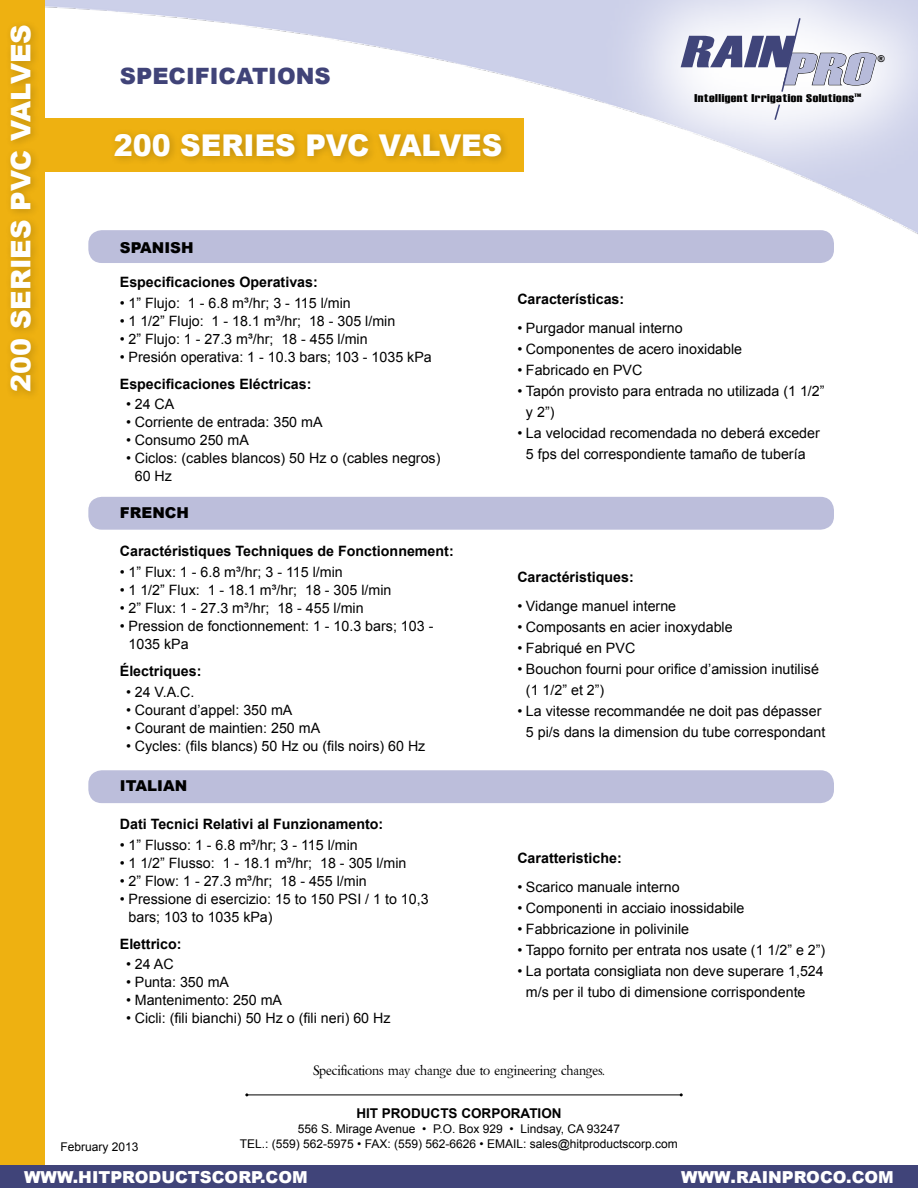
<style>
.page{position:relative;width:918px;height:1188px;background:#fff}
.page>*{position:absolute;margin:0;border:0;box-sizing:border-box;transform-origin:0 0}
.t1{font:italic 45px "Haettenschweiler";color:#40457a;scale:1.68 1}
.t2{font:italic 45px "Haettenschweiler";color:#b7bbda;scale:1.68 1}
.t3{font:900 30px "Arial";color:#fff;scale:.95 1}
.t4{font:900 27px "Arial";color:#fff}
.t5{font:900 22.5px "Arial";color:#404378}
.t6{font:900 16.5px "Arial";color:#fff}
.t7{font:900 15px "Arial";color:#000}
.t8{font:14.25px/21px "Arial";color:#000}
.t9{font:700 14.25px "Arial";color:#000}
.t10{font:13.5px "Berylium";color:#000}
.t11{font:700 13.5px "Arial";color:#000}
.t12{font:12px "Arial";color:#000}
.t13{font:11.25px "Haettenschweiler";letter-spacing:.03em;color:#000;scale:1.4 1}
.t14{font:900 9.45px "Arial";color:#000}
.t15{font:5.1px "Haettenschweiler";color:#000;scale:1.4 1}
</style>
<div class="page">
<img style="left:45px;top:0;width:873px;height:263px">
<svg style="left:595px;top:0;width:323px;height:205px"></svg>
<svg style="left:760px;top:16px;width:118px;height:78px"></svg>
<svg style="left:768px;top:102px;width:18px;height:20px"></svg>
<div style="left:88px;top:770px;width:746px;height:33px;background:#bcbedb;border-radius:14px"></div>
<div style="left:88px;top:497px;width:746px;height:33px;background:#bcbedb;border-radius:14px"></div>
<hr style="left:247px;top:1095px;width:434px;height:1px;background:#000">
<div style="left:0;top:118px;width:523px;height:54px;background:#eeb111"></div>
<div style="left:109px;top:127px;width:403px;height:39px;background:#000;opacity:.2"></div>
<div style="left:0;top:0;width:45px;height:1188px;background:#eeb111"></div>
<div style="left:5px;top:20px;width:36px;height:382px;background:#000;opacity:.2"></div>
<div style="left:0;top:1165px;width:918px;height:23px;background:#404479"></div>
<div style="left:88px;top:230px;width:746px;height:33px;background:#bcbedb;border-radius:14px"></div>
<h3 class="t4" style="left:1px;top:392px;width:370px;rotate:-90deg">200 SERIES PVC VALVES</h3>
<h3 class="t5" style="left:120px;top:60px;width:16px">SPECIFICA</h3>
<h3 class="t5" style="left:252px;top:60px;width:61px">TIONS</h3>
<h2 class="t3" style="left:114px;top:123px;width:411px">200 SERIES PVC VALVES</h2>
<h1 class="t1" style="left:679px;top:21px;width:77px">rAIN</h1>
<h1 class="t2" style="left:782px;top:38px;width:64px">PRO</h1>
<p class="t14" style="left:878px;top:51px;width:9px">®</p>
<p class="t13" style="left:695px;top:90px;width:115px">Intelligent Irrigation Solutions</p>
<p class="t15" style="left:854px;top:91px;width:6px">TM</p>
<p class="t7" style="left:120px;top:237px;width:75px">SPANISH</p>
<p class="t9" style="left:120px;top:273px;width:200px">Especificaciones Operativas:</p>
<p class="t8" style="left:120px;top:293px;width:232px">• 1” Flujo: 1 - 6.8 m³/hr; 3 - 115 l/min</p>
<p class="t8" style="left:120px;top:311px;width:277px">• 1 1/2” Flujo: 1 - 18.1 m³/hr; 18 - 305 l/min</p>
<p class="t8" style="left:120px;top:329px;width:249px">• 2” Flujo: 1 - 27.3 m³/hr; 18 - 455 l/min</p>
<p class="t8" style="left:120px;top:347px;width:314px">• Presión operativa: 1 - 10.3 bars; 103 - 1035 kPa</p>
<p class="t9" style="left:120px;top:375px;width:193px">Especificaciones Eléctricas:</p>
<p class="t8" style="left:126px;top:393px;width:50px">• 24 CA</p>
<p class="t8" style="left:126px;top:411px;width:198px">• Corriente de entrada: 350 mA</p>
<p class="t8" style="left:126px;top:429px;width:124px">• Consumo 250 mA</p>
<p class="t8" style="left:135px;top:449px;width:307px;line-height:18px;text-indent:-9px">• Ciclos: (cables blancos) 50 Hz o (cables negros)<br>60 Hz</p>
<p class="t7" style="left:120px;top:501px;width:71px">FRENCH</p>
<p class="t9" style="left:120px;top:541px;width:335px">Caractéristiques Techniques de Fonctionnement:</p>
<p class="t8" style="left:120px;top:561px;width:224px">• 1” Flux: 1 - 6.8 m³/hr; 3 - 115 l/min</p>
<p class="t8" style="left:120px;top:579px;width:273px">• 1 1/2” Flux: 1 - 18.1 m³/hr; 18 - 305 l/min</p>
<p class="t8" style="left:120px;top:597px;width:245px">• 2” Flux: 1 - 27.3 m³/hr; 18 - 455 l/min</p>
<p class="t8" style="left:128px;top:617px;width:306px;line-height:18px;text-indent:-9px">• Pression de fonctionnement: 1 - 10.3 bars; 103 -<br>1035 kPa</p>
<p class="t9" style="left:120px;top:661px;width:83px">Électriques:</p>
<p class="t8" style="left:126px;top:681px;width:70px">• 24 V.A.C.</p>
<p class="t8" style="left:126px;top:699px;width:168px">• Courant d’appel: 350 mA</p>
<p class="t8" style="left:126px;top:717px;width:195px">• Courant de maintien: 250 mA</p>
<p class="t8" style="left:126px;top:735px;width:301px">• Cycles: (fils blancs) 50 Hz ou (fils noirs) 60 Hz</p>
<p class="t7" style="left:120px;top:775px;width:69px">ITALIAN</p>
<p class="t9" style="left:120px;top:815px;width:265px">Dati Tecnici Relativi al Funzionamento:</p>
<p class="t8" style="left:120px;top:835px;width:240px">• 1” Flusso: 1 - 6.8 m³/hr; 3 - 115 l/min</p>
<p class="t8" style="left:120px;top:853px;width:288px">• 1 1/2” Flusso: 1 - 18.1 m³/hr; 18 - 305 l/min</p>
<p class="t8" style="left:120px;top:871px;width:249px">• 2” Flow: 1 - 27.3 m³/hr; 18 - 455 l/min</p>
<p class="t8" style="left:128px;top:890px;width:302px;line-height:18px;text-indent:-9px">• Pressione di esercizio: 15 to 150 PSI / 1 to 10,3 bars; 103 to 1035 kPa)</p>
<p class="t9" style="left:120px;top:935px;width:63px">Elettrico:</p>
<p class="t8" style="left:126px;top:953px;width:49px">• 24 AC</p>
<p class="t8" style="left:126px;top:971px;width:104px">• Punta: 350 mA</p>
<p class="t8" style="left:126px;top:989px;width:157px">• Mantenimento: 250 mA</p>
<p class="t8" style="left:126px;top:1007px;width:266px">• Cicli: (fili bianchi) 50 Hz o (fili neri) 60 Hz</p>
<p class="t9" style="left:517px;top:290px;width:108px">Características:</p>
<p class="t8" style="left:517px;top:317px;width:167px">• Purgador manual interno</p>
<p class="t8" style="left:517px;top:338px;width:226px">• Componentes de acero inoxidable</p>
<p class="t8" style="left:517px;top:359px;width:127px">• Fabricado en PVC</p>
<p class="t8" style="left:526px;top:380px;width:300px;text-indent:-9px">• Tapón provisto para entrada no utilizada (1 1/2” y 2”)</p>
<p class="t8" style="left:517px;top:422px;width:304px;text-align:center">• La velocidad recomendada no deberá exceder<br>5 fps del correspondiente tamaño de tubería</p>
<p class="t9" style="left:517px;top:568px;width:118px">Caractéristiques:</p>
<p class="t8" style="left:517px;top:595px;width:160px">• Vidange manuel interne</p>
<p class="t8" style="left:517px;top:616px;width:217px">• Composants en acier inoxydable</p>
<p class="t8" style="left:517px;top:637px;width:119px">• Fabriqué en PVC</p>
<p class="t8" style="left:526px;top:658px;width:295px;text-indent:-9px">• Bouchon fourni pour orifice d’amission inutilisé (1 1/2” et 2”)</p>
<p class="t8" style="left:517px;top:700px;width:310px;text-align:right">• La vitesse recommandée ne doit pas dépasser<br>5 pi/s dans la dimension du tube correspondant</p>
<p class="t9" style="left:517px;top:849px;width:106px">Caratteristiche:</p>
<p class="t8" style="left:517px;top:876px;width:164px">• Scarico manuale interno</p>
<p class="t8" style="left:517px;top:897px;width:229px">• Componenti in acciaio inossidabile</p>
<p class="t8" style="left:517px;top:918px;width:173px">• Fabbricazione in polivinile</p>
<p class="t8" style="left:517px;top:939px;width:310px">• Tappo fornito per entrata nos usate (1 1/2” e 2”)</p>
<p class="t8" style="left:526px;top:960px;width:299px;text-indent:-9px">• La portata consigliata non deve superare 1,524 m/s per il tubo di dimensione corrispondente</p>
<p class="t10" style="left:313px;top:1063px;width:294px">Specifications may change due to engineering changes.</p>
<p class="t11" style="left:356px;top:1104px;width:207px">HIT PRODUCTS CORPORATION</p>
<p class="t12" style="left:298px;top:1121px;width:324px">556 S. Mirage Avenue • P.O. Box 929 • Lindsay, CA 93247</p>
<p class="t12" style="left:61px;top:1139px;width:80px">February 2013</p>
<p class="t12" style="left:240px;top:1136px;width:440px">TEL.: (559) 562-5975 • FAX: (559) 562-6626 • EMAIL: sales@hitproductscorp.com</p>
<p class="t6" style="left:24px;top:1165px;width:285px">WWW.HITPRODUCTSCORP.COM</p>
<p class="t6" style="left:681px;top:1165px;width:68px">WWW.RAINPR</p>
<p class="t6" style="left:806px;top:1165px;width:89px">OCO.COM</p>
</div>
